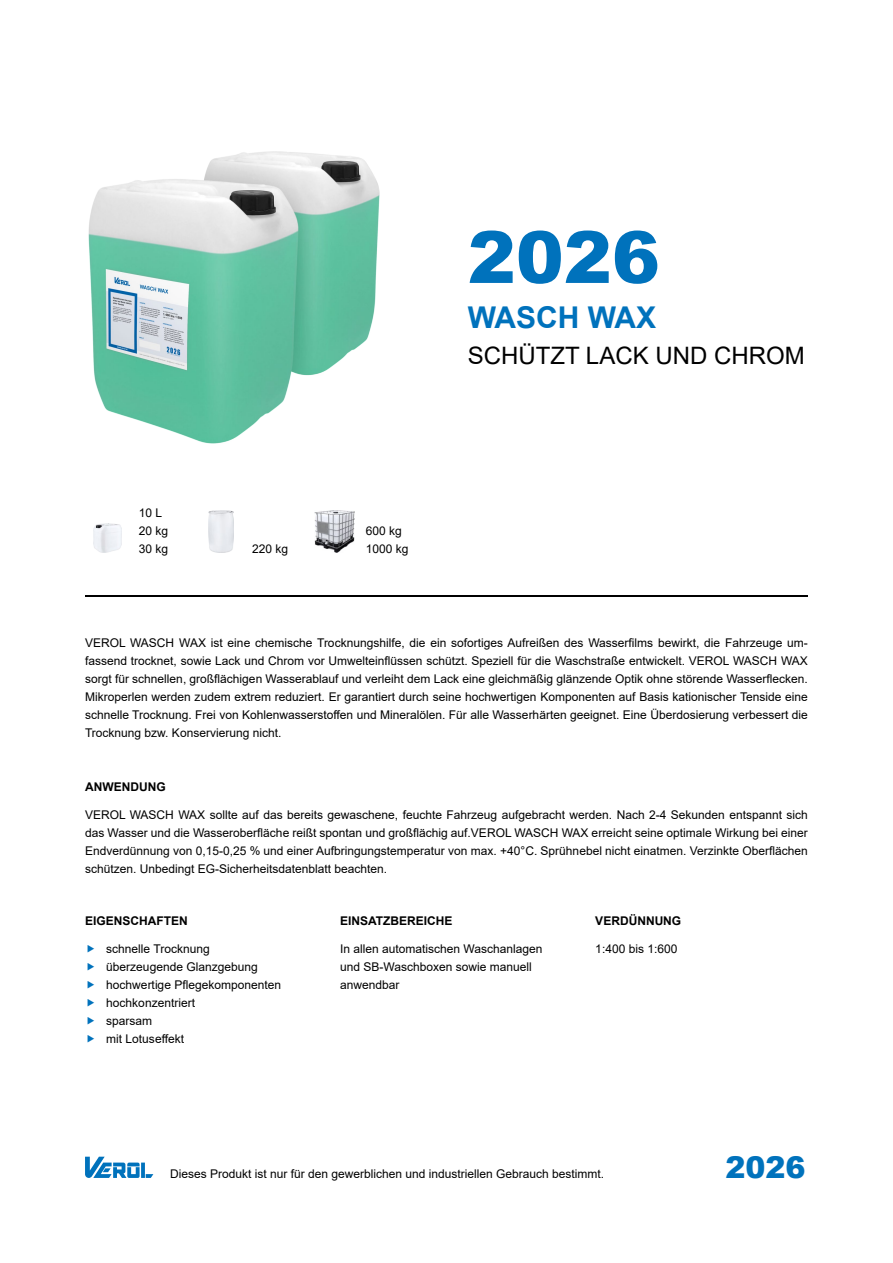
<style>
.page{position:relative;width:893px;height:1263px;background:#fff}
.page>*{position:absolute;margin:0;border:0;box-sizing:border-box;transform-origin:0 0}
.t1{font:900 72px "Arial";color:#0072bc}
.t2{font:700 30px "Arial";color:#0072bc}
.t3{font:900 30px "Arial";color:#0072bc}
.t4{font:24px "Arial";color:#000}
.t5{font:12px/18px "Arial";color:#000}
.t6{font:700 12px "Arial";color:#000}
</style>
<div class="page">
<img style="left:88px;top:152px;width:292px;height:291px">
<svg style="left:85px;top:1157px;width:68px;height:21px"></svg>
<hr style="left:85px;top:595px;width:723px;height:1px;background:#000">
<img style="left:314px;top:510px;width:41px;height:43px">
<img style="left:209px;top:510px;width:25px;height:43px">
<img style="left:94px;top:523px;width:28px;height:30px">
<p class="t5" style="left:139px;top:503px;width:31px">10 L<br>20 kg<br>30 kg</p>
<p class="t5" style="left:252px;top:539px;width:38px">220 kg</p>
<h1 class="t1" style="left:468px;top:205px;width:194px">2026</h1>
<h2 class="t2" style="left:468px;top:296px;width:190px">WASCH WAX</h2>
<h3 class="t4" style="left:468px;top:339px;width:338px">SCHÜTZT LACK UND CHROM</h3>
<p class="t5" style="left:366px;top:521px;width:44px">600 kg<br>1000 kg</p>
<p class="t5" style="left:85px;top:633px;width:724px;text-align:justify">VEROL WASCH WAX ist eine chemische Trocknungshilfe, die ein sofortiges Aufreißen des Wasserfilms bewirkt, die Fahrzeuge um&shy;fassend trocknet, sowie Lack und Chrom vor Umwelteinflüssen schützt. Speziell für die Waschstraße entwickelt. VEROL WASCH WAX sorgt für schnellen, großflächigen Wasserablauf und verleiht dem Lack eine gleichmäßig glänzende Optik ohne störende Wasserflecken.<br>Mikroperlen werden zudem extrem reduziert. Er garantiert durch seine hochwertigen Komponenten auf Basis kationischer Tenside eine schnelle Trocknung. Frei von Kohlenwasserstoffen und Mineralölen. Für alle Wasserhärten geeignet. Eine Überdosierung verbessert die Trocknung bzw. Konservierung nicht.</p>
<p class="t6" style="left:85px;top:778px;width:82px">ANWENDUNG</p>
<p class="t5" style="left:85px;top:806px;width:724px;text-align:justify">VEROL WASCH WAX sollte auf das bereits gewaschene, feuchte Fahrzeug aufgebracht werden. Nach 2-4 Sekunden entspannt sich das Wasser und die Wasseroberfläche reißt spontan und großflächig auf.VEROL WASCH WAX erreicht seine optimale Wirkung bei einer Endverdünnung von 0,15-0,25 % und einer Aufbringungstemperatur von max. +40°C. Sprühnebel nicht einatmen. Verzinkte Oberflächen schützen. Unbedingt EG-Sicherheitsdatenblatt beachten.</p>
<p class="t6" style="left:85px;top:912px;width:104px">EIGENSCHAFTEN</p>
<p class="t5" style="left:106px;top:940px;width:176px">schnelle Trocknung überzeugende Glanzgebung hochwertige Pflegekomponenten hochkonzentriert<br>sparsam<br>mit Lotuseffekt</p>
<p class="t6" style="left:340px;top:912px;width:114px">EINSATZBEREICHE</p>
<p class="t5" style="left:340px;top:940px;width:204px">In allen automatischen Waschanlagen und SB-Waschboxen sowie manuell anwendbar</p>
<p class="t6" style="left:595px;top:912px;width:87px">VERDÜNNUNG</p>
<p class="t5" style="left:595px;top:940px;width:84px">1:400 bis 1:600</p>
<p class="t5" style="left:170px;top:1165px;width:436px">Dieses Produkt ist nur für den gewerblichen und industriellen Gebrauch bestimmt.</p>
<h2 class="t3" style="left:725px;top:1145px;width:82px">2026</h2>
</div>
